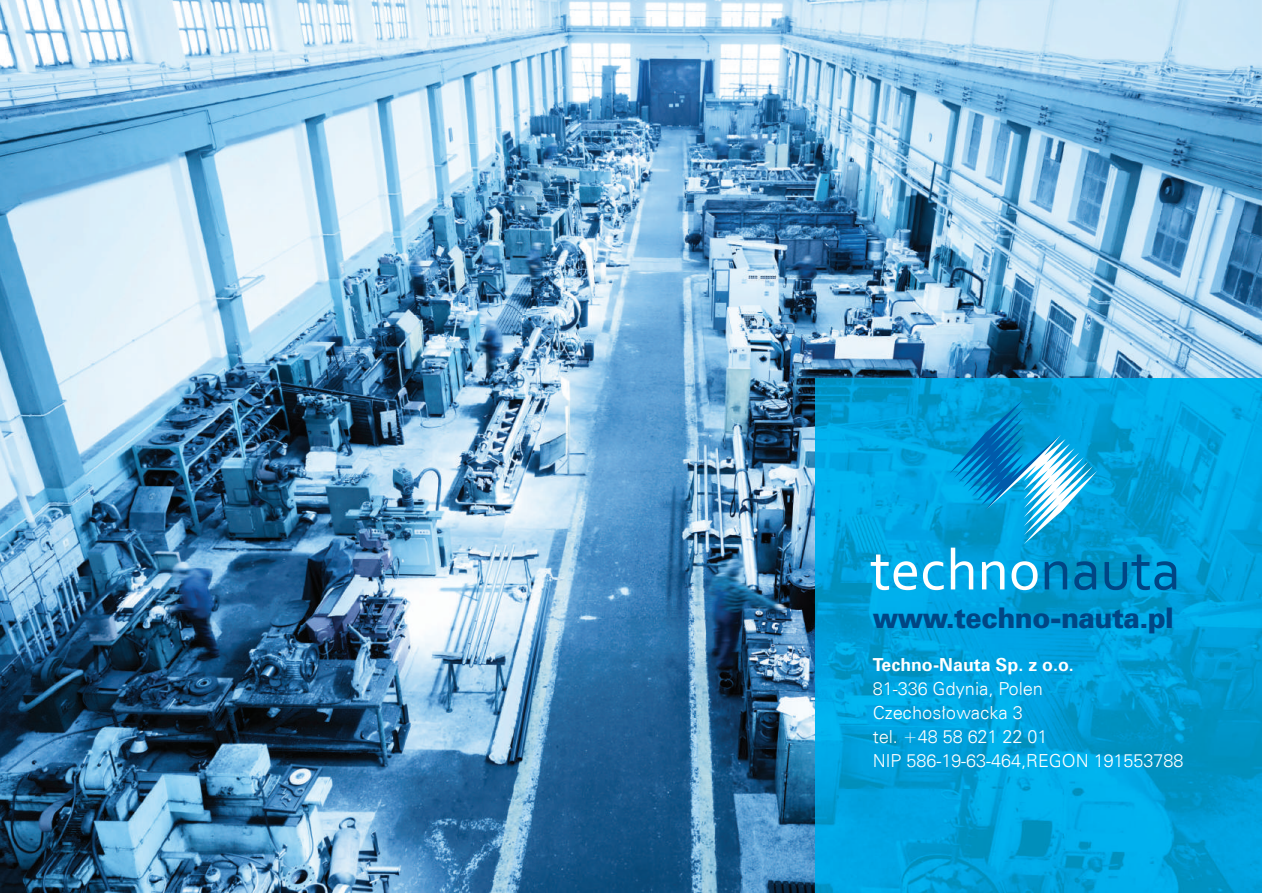
<style>
.page{position:relative;width:1263px;height:893px;background:#fff}
.page>*{position:absolute;margin:0;border:0;box-sizing:border-box;transform-origin:0 0}
.t1{font:28.5px "Zurich Blk EU";letter-spacing:-.02em;color:#004684;scale:.96 1}
.t2{font:18px/24px "Zurich Lt EU";color:#fff}
.t3{font:700 18px "Zurich EU";color:#fff}
</style>
<div class="page">
<img style="left:0;top:0;width:1262px;height:893px">
<img style="left:815px;top:378px;width:447px;height:515px">
<svg style="left:871px;top:400px;width:305px;height:190px;background:#12a2d9"></svg>
<h1 class="t1" style="left:873px;top:600px;width:315px">www.techno-nauta.pl</h1>
<p class="t3" style="left:873px;top:654px;width:203px">Techno-Nauta Sp. z o.o.</p>
<p class="t2" style="left:873px;top:677px;width:312px">81-336 Gdynia, Polen<br>Czechosłowacka 3<br>tel. +48 58 621 22 01<br>NIP 586-19-63-464,REGON 191553788</p>
</div>
